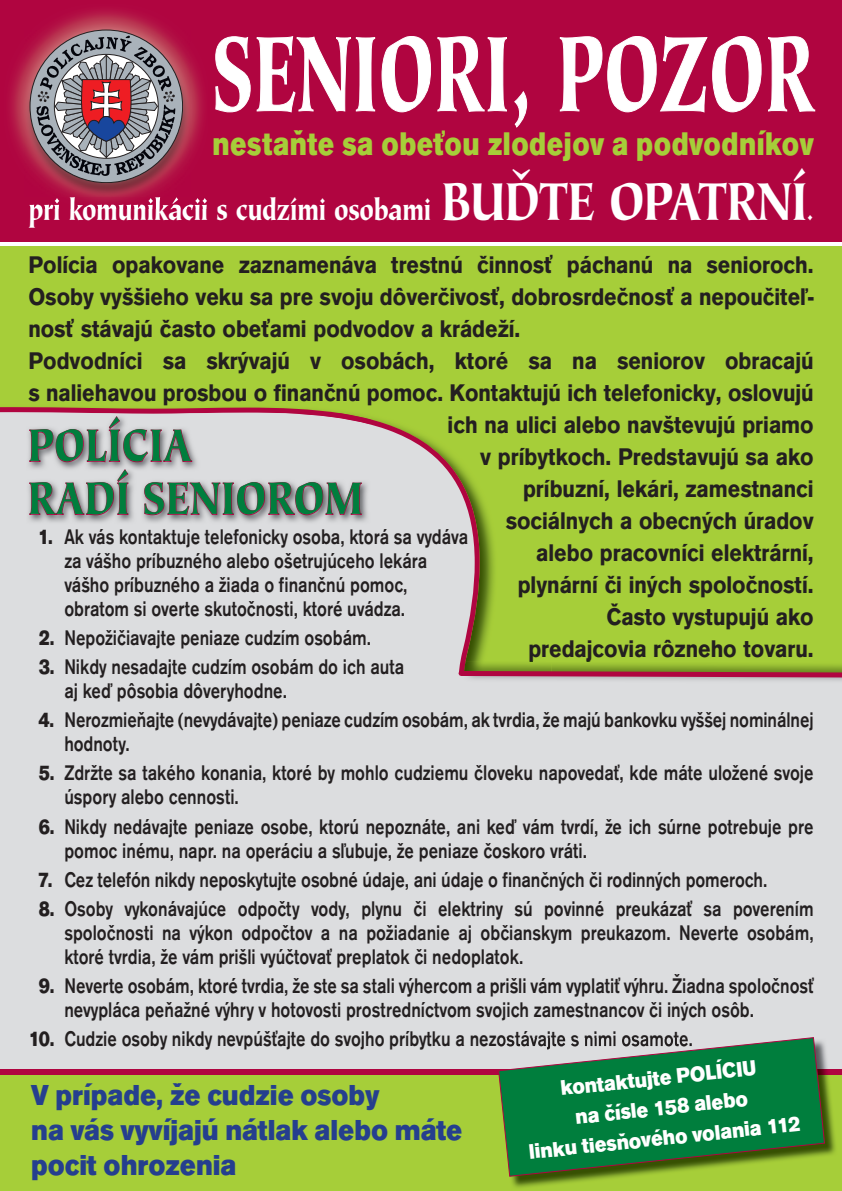
<style>
.page{position:relative;width:842px;height:1191px;background:#fff}
.page>*{position:absolute;margin:0;border:0;box-sizing:border-box;transform-origin:0 0}
.t1{font:110px "Tiepolo Itc TCE Blac";letter-spacing:.04em;color:#fff;scale:.62 1}
.t2{font:55px "Tiepolo Itc TCE Blac";color:#fff;scale:.8 1}
.t3{font:47px/53px "Tiepolo Itc TCE Blac";letter-spacing:.04em;color:#007e3d;scale:.81 1}
.t4{font:34px "Accius TCE Ultr";letter-spacing:.02em;color:#a6ce39;scale:.81 1}
.t5{font:30px/35px "Accius TCE Ultr";color:#253f8e;scale:.9 1}
.t6{font:30px "Tiepolo Itc TCE Blac";color:#fff;scale:.8 1}
.t7{font:700 25px "Accius TCE";color:#231f20;scale:.9 1}
.t8{font:500 22px/24px "Accius TCE";color:#231f20;scale:.81 1}
.t9{font:22px/30px "Accius TCE Ultr";color:#fff;text-align:center;scale:.9 1}
.s1{font-size:28px}
.s2{font-family:"Accius TCE Ultr";font-weight:400;color:#dcdddf}
.s3{font-family:"Accius TCE Ultr";font-weight:400}
</style>
<div class="page">
<div style="left:0;top:1070px;width:842px;height:121px;background:#a6ce39"></div>
<div style="left:0;top:0;width:842px;height:241px;background:#b00540"></div>
<div style="left:0;top:247px;width:842px;height:428px;background:#a6ce39"></div>
<svg style="left:215px;top:36px;width:216px;height:77px"></svg>
<svg style="left:437px;top:36px;width:70px;height:76px"></svg>
<svg style="left:514px;top:91px;width:14px;height:37px"></svg>
<svg style="left:559px;top:36px;width:257px;height:77px"></svg>
<img style="left:10px;top:10px;width:193px;height:187px">
<img style="left:29px;top:197px;width:178px;height:12px">
<img style="left:25px;top:30px;width:165px;height:166px">
<svg style="left:30px;top:30px;width:153px;height:153px"></svg>
<svg style="left:36px;top:36px;width:139px;height:148px"></svg>
<svg style="left:0;top:407px;width:494px;height:267px;fill:#dcdddf"></svg>
<div style="left:0;top:674px;width:842px;height:397px;background:#dcdddf"></div>
<img style="left:26px;top:413px;width:345px;height:111px">
<img style="left:110px;top:413px;width:261px;height:11px">
<svg style="left:29px;top:415px;width:333px;height:259px"></svg>
<svg style="left:456px;top:661px;width:386px;height:19px"></svg>
<div style="left:0;top:1069px;width:842px;height:5px;background:#b00540"></div>
<img style="left:511px;top:1058px;width:326px;height:130px">
<svg style="left:497px;top:1037px;width:329px;height:140px"></svg>
<h1 class="t1" style="left:214px;top:0;width:969px">SENIORI, POZOR</h1>
<h3 class="t4" style="left:213px;top:124px;width:744px">nestaňte sa obeťou zlodejov a podvodníkov</h3>
<h3 class="t6" style="left:28px;top:190px;width:505px">pri komunikácii s cudzími osobami</h3>
<h2 class="t2" style="left:442px;top:164px;width:466px">BUĎTE OPATRNÍ<span class="s1">.</span></h2>
<p class="t7" style="left:28px;top:251px;width:874px">Polícia opakovane zaznamenáva trestnú činnosť páchanú na senioroch.</p>
<p class="t7" style="left:28px;top:283px;width:874px">Osoby vyššieho veku sa pre svoju dôverčivosť, dobrosrdečnosť a nepoučiteľ-</p>
<p class="t7" style="left:28px;top:315px;width:548px">nosť stávajú často obeťami podvodov a krádeží.</p>
<p class="t7" style="left:28px;top:347px;width:874px">Podvodníci sa skrývajú v osobách, ktoré sa na seniorov obracajú</p>
<p class="t7" style="left:28px;top:379px;width:874px">s naliehavou prosbou o finančnú pomoc. Kontaktujú ich telefonicky, oslovujú</p>
<p class="t7" style="left:448px;top:411px;width:408px">ich na ulici alebo navštevujú priamo</p>
<p class="t7" style="left:480px;top:443px;width:372px">v príbytkoch. Predstavujú sa ako</p>
<p class="t7" style="left:523px;top:475px;width:324px">príbuzní, lekári, zamestnanci</p>
<p class="t7" style="left:506px;top:507px;width:344px">sociálnych a obecných úradov</p>
<p class="t7" style="left:536px;top:539px;width:310px">alebo pracovníci elektrární,</p>
<p class="t7" style="left:518px;top:571px;width:330px">plynární či iných spoločností.</p>
<p class="t7" style="left:606px;top:603px;width:232px">Často vystupujú ako</p>
<p class="t7" style="left:528px;top:635px;width:318px">predajcovia rôzneho tovaru.</p>
<h3 class="t3" style="left:28px;top:419px;width:414px">POLÍCIA<br>RADÍ SENIOROM</h3>
<p class="t8" style="left:64px;top:525px;width:500px;text-indent:-36px"><span class="s2">1</span><span class="s3">1.</span> Ak vás kontaktuje telefonicky osoba, ktorá sa vydáva za vášho príbuzného alebo ošetrujúceho lekára vášho príbuzného a žiada o finančnú pomoc, obratom si overte skutočnosti, ktoré uvádza.</p>
<p class="t8" style="left:28px;top:626px;width:425px"><span class="s2">1</span><span class="s3">2.</span> Nepožičiavajte peniaze cudzím osobám.</p>
<p class="t8" style="left:64px;top:655px;width:421px;text-indent:-36px"><span class="s2">1</span><span class="s3">3.</span> Nikdy nesadajte cudzím osobám do ich auta aj keď pôsobia dôveryhodne.</p>
<p class="t8" style="left:64px;top:708px;width:926px;text-indent:-36px"><span class="s2">1</span><span class="s3">4.</span> Nerozmieňajte (nevydávajte) peniaze cudzím osobám, ak tvrdia, že majú bankovku vyššej nominálnej hodnoty.</p>
<p class="t8" style="left:64px;top:761px;width:926px;text-indent:-36px"><span class="s2">1</span><span class="s3">5.</span> Zdržte sa takého konania, ktoré by mohlo cudziemu človeku napovedať, kde máte uložené svoje úspory alebo cennosti.</p>
<p class="t8" style="left:64px;top:814px;width:926px;text-indent:-36px"><span class="s2">1</span><span class="s3">6.</span> Nikdy nedávajte peniaze osobe, ktorú nepoznáte, ani keď vám tvrdí, že ich súrne potrebuje pre pomoc inému, napr. na operáciu a sľubuje, že peniaze čoskoro vráti.</p>
<p class="t8" style="left:28px;top:867px;width:914px"><span class="s2">1</span><span class="s3">7.</span> Cez telefón nikdy neposkytujte osobné údaje, ani údaje o finančných či rodinných pomeroch.</p>
<p class="t8" style="left:64px;top:896px;width:926px;text-align:justify;text-indent:-36px"><span class="s2">1</span><span class="s3">8.</span> Osoby vykonávajúce odpočty vody, plynu či elektriny sú povinné preukázať sa poverením spoločnosti na výkon odpočtov a na požiadanie aj občianskym preukazom. Neverte osobám, ktoré tvrdia, že vám prišli vyúčtovať preplatok či nedoplatok.</p>
<p class="t8" style="left:64px;top:974px;width:926px;text-indent:-36px"><span class="s2">1</span><span class="s3">9.</span> Neverte osobám, ktoré tvrdia, že ste sa stali výhercom a prišli vám vyplatiť výhru. Žiadna spoločnosť nevypláca peňažné výhry v hotovosti prostredníctvom svojich zamestnancov či iných osôb.</p>
<p class="t8" style="left:28px;top:1027px;width:822px"><span class="s3">10.</span> Cudzie osoby nikdy nevpúšťajte do svojho príbytku a nezostávajte s nimi osamote.</p>
<h3 class="t5" style="left:31px;top:1077px;width:481px">V prípade, že cudzie osoby<br>na vás vyvíjajú nátlak alebo máte pocit ohrozenia</h3>
<p class="t9" style="left:521px;top:1077px;width:305px;rotate:-6deg">kontaktujte PO LÍC IU<br>na čísle 158 alebo<br>linku tiesňového volania 112</p>
</div>
